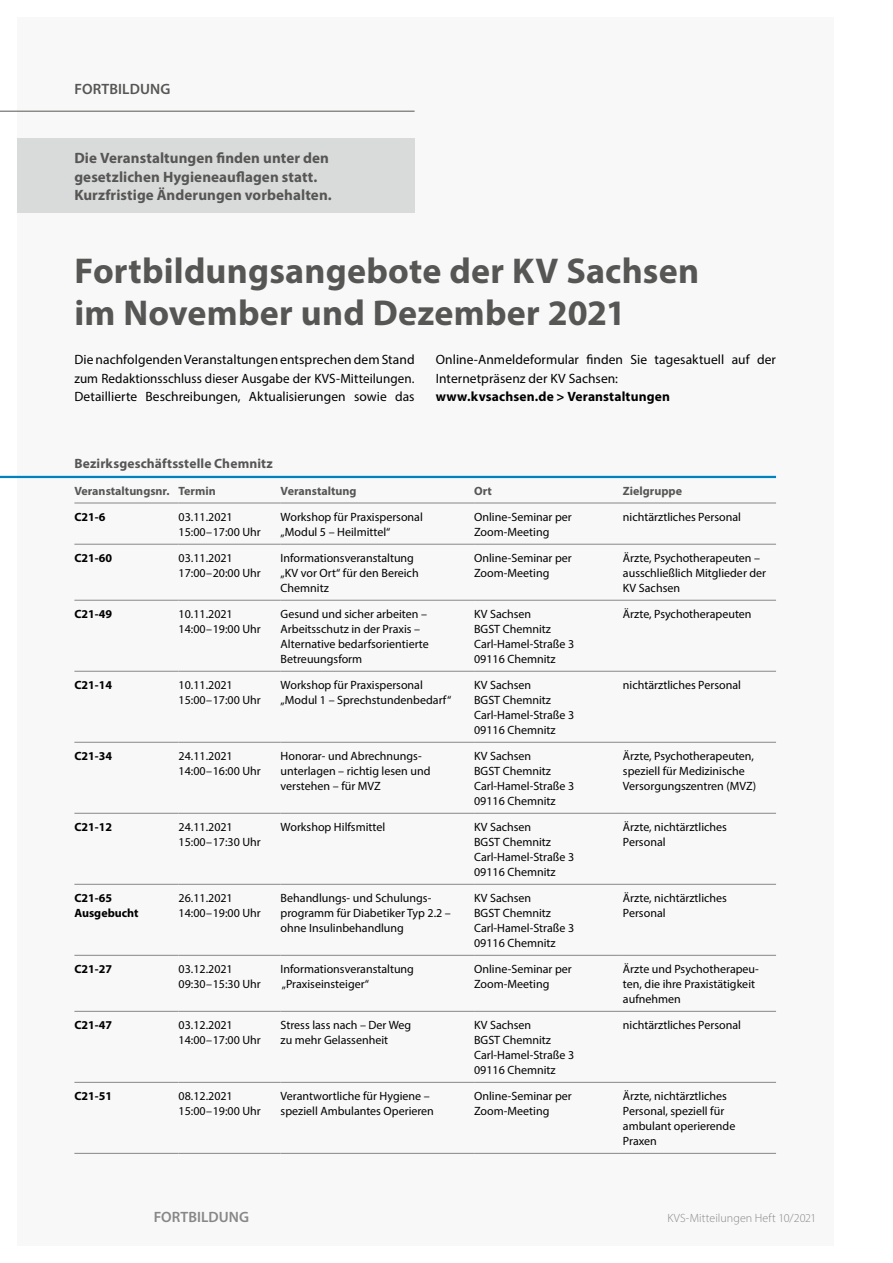
<style>
.page{position:relative;width:893px;height:1263px;background:#fff}
.page>*{position:absolute;margin:0;border:0;box-sizing:border-box;transform-origin:0 0}
.t1{font:700 36px/42px "Myriad Pro";letter-spacing:.005em;color:#565655}
.t2{font:700 15px/18.8px "Myriad Pro";letter-spacing:.005em;color:#565655}
.t3{font:15px "Myriad Variable Concept";letter-spacing:.005em;color:#868786}
.t4{font:15px "Myriad Variable Concept";color:#565655}
.t5{font:13.5px/18.8px "Myriad Pro";letter-spacing:.005em;color:#000;text-align:justify}
.t6{font:700 13.5px "Myriad Pro";letter-spacing:.01em;color:#000}
.t7{font:700 13.5px "Myriad Pro";letter-spacing:.01em;color:#565655}
.t8{font:12px/15px "Myriad Pro";color:#000}
.t9{font:700 12px/15px "Myriad Pro";color:#000}
.t10{font:700 12px "Myriad Pro";color:#565655}
.t11{font:12px "Myriad Variable Concept";letter-spacing:.005em;color:#868786}
</style>
<div class="page">
<div style="left:17px;top:17px;width:816px;height:1229px;background:#f8f8f8"></div>
<hr style="left:0;top:111px;width:415px;height:1px;background:#565655">
<hr style="left:74px;top:544px;width:105px;height:1px;background:#868786">
<hr style="left:179px;top:544px;width:102px;height:1px;background:#868786">
<hr style="left:281px;top:544px;width:193px;height:1px;background:#868786">
<hr style="left:474px;top:544px;width:149px;height:1px;background:#868786">
<hr style="left:623px;top:544px;width:153px;height:1px;background:#868786">
<hr style="left:74px;top:600px;width:105px;height:1px;background:#868786">
<hr style="left:179px;top:600px;width:102px;height:1px;background:#868786">
<hr style="left:281px;top:600px;width:193px;height:1px;background:#868786">
<hr style="left:474px;top:600px;width:149px;height:1px;background:#868786">
<hr style="left:623px;top:600px;width:153px;height:1px;background:#868786">
<hr style="left:74px;top:671px;width:105px;height:1px;background:#868786">
<hr style="left:179px;top:671px;width:102px;height:1px;background:#868786">
<hr style="left:281px;top:671px;width:193px;height:1px;background:#868786">
<hr style="left:474px;top:671px;width:149px;height:1px;background:#868786">
<hr style="left:623px;top:671px;width:153px;height:1px;background:#868786">
<hr style="left:74px;top:742px;width:105px;height:1px;background:#868786">
<hr style="left:179px;top:742px;width:102px;height:1px;background:#868786">
<hr style="left:281px;top:742px;width:193px;height:1px;background:#868786">
<hr style="left:474px;top:742px;width:149px;height:1px;background:#868786">
<hr style="left:623px;top:742px;width:153px;height:1px;background:#868786">
<hr style="left:74px;top:813px;width:105px;height:1px;background:#868786">
<hr style="left:179px;top:813px;width:102px;height:1px;background:#868786">
<hr style="left:281px;top:813px;width:193px;height:1px;background:#868786">
<hr style="left:474px;top:813px;width:149px;height:1px;background:#868786">
<hr style="left:623px;top:813px;width:153px;height:1px;background:#868786">
<hr style="left:74px;top:884px;width:105px;height:1px;background:#868786">
<hr style="left:179px;top:884px;width:102px;height:1px;background:#868786">
<hr style="left:281px;top:884px;width:193px;height:1px;background:#868786">
<hr style="left:474px;top:884px;width:149px;height:1px;background:#868786">
<hr style="left:623px;top:884px;width:153px;height:1px;background:#868786">
<hr style="left:74px;top:955px;width:105px;height:1px;background:#868786">
<hr style="left:179px;top:955px;width:102px;height:1px;background:#868786">
<hr style="left:281px;top:955px;width:193px;height:1px;background:#868786">
<hr style="left:474px;top:955px;width:149px;height:1px;background:#868786">
<hr style="left:623px;top:955px;width:153px;height:1px;background:#868786">
<hr style="left:74px;top:1011px;width:105px;height:1px;background:#868786">
<hr style="left:179px;top:1011px;width:102px;height:1px;background:#868786">
<hr style="left:281px;top:1011px;width:193px;height:1px;background:#868786">
<hr style="left:474px;top:1011px;width:149px;height:1px;background:#868786">
<hr style="left:623px;top:1011px;width:153px;height:1px;background:#868786">
<hr style="left:74px;top:1082px;width:105px;height:1px;background:#868786">
<hr style="left:179px;top:1082px;width:102px;height:1px;background:#868786">
<hr style="left:281px;top:1082px;width:193px;height:1px;background:#868786">
<hr style="left:474px;top:1082px;width:149px;height:1px;background:#868786">
<hr style="left:623px;top:1082px;width:153px;height:1px;background:#868786">
<hr style="left:74px;top:1153px;width:105px;height:1px;background:#868786">
<hr style="left:179px;top:1153px;width:102px;height:1px;background:#868786">
<hr style="left:281px;top:1153px;width:193px;height:1px;background:#868786">
<hr style="left:474px;top:1153px;width:149px;height:1px;background:#868786">
<hr style="left:623px;top:1153px;width:153px;height:1px;background:#868786">
<hr style="left:74px;top:503px;width:105px;height:1px;background:#868786">
<hr style="left:179px;top:503px;width:102px;height:1px;background:#868786">
<hr style="left:281px;top:503px;width:193px;height:1px;background:#868786">
<hr style="left:474px;top:503px;width:149px;height:1px;background:#868786">
<hr style="left:623px;top:503px;width:153px;height:1px;background:#868786">
<hr style="left:0;top:476px;width:776px;height:2px;background:#0082be">
<div style="left:17px;top:139px;width:398px;height:74px;background:#d9dada"></div>
<p class="t4" style="left:74px;top:80px;width:18px">FORTBILDUNG</p>
<p class="t2" style="left:74px;top:148px;width:259px">Die Veranstaltungen finden unter den gesetzlichen Hygieneauflagen statt.<br>Kurzfristige Änderungen vorbehalten.</p>
<h1 class="t1" style="left:74px;top:249px;width:626px">Fortbildungsangebote der KV Sachsen im November und Dezember 2021</h1>
<p class="t5" style="left:74px;top:350px;width:342px">Die nachfolgenden Veranstaltungen entsprechen dem Stand zum Redaktionsschluss dieser Ausgabe der KVS-Mitteilungen.<br>Detaillierte Beschreibungen, Aktualisierungen sowie das</p>
<p class="t5" style="left:436px;top:350px;width:342px">Online-Anmeldeformular finden Sie tagesaktuell auf der<br>Internetpräsenz der KV Sachsen:</p>
<p class="t6" style="left:436px;top:388px;width:236px">www.kvsachsen.de &gt; Veranstaltungen</p>
<p class="t7" style="left:74px;top:455px;width:200px">Bezirksgeschäftsstelle Chemnitz</p>
<p class="t10" style="left:74px;top:483px;width:143px">Veranstaltungsnr. Termin</p>
<p class="t10" style="left:281px;top:483px;width:77px">Veranstaltung</p>
<p class="t10" style="left:474px;top:483px;width:19px">Ort</p>
<p class="t10" style="left:623px;top:483px;width:61px">Zielgruppe</p>
<p class="t9" style="left:74px;top:509px;width:32px">C21-6</p>
<p class="t8" style="left:179px;top:509px;width:84px">03.11.2021<br>15:00–17:00 Uhr</p>
<p class="t8" style="left:281px;top:509px;width:144px">Workshop für Praxispersonal „Modul 5 – Heilmittel“</p>
<p class="t8" style="left:474px;top:509px;width:99px">Online-Seminar per<br>Zoom-Meeting</p>
<p class="t8" style="left:623px;top:509px;width:119px">nichtärztliches Personal</p>
<p class="t9" style="left:74px;top:550px;width:39px">C21-60</p>
<p class="t8" style="left:179px;top:550px;width:84px">03.11.2021<br>17:00–20:00 Uhr</p>
<p class="t8" style="left:281px;top:550px;width:140px">Informationsveranstaltung „KV vor Ort“ für den Bereich<br>Chemnitz</p>
<p class="t8" style="left:474px;top:550px;width:99px">Online-Seminar per<br>Zoom-Meeting</p>
<p class="t8" style="left:623px;top:550px;width:145px">Ärzte, Psychotherapeuten – ausschließlich Mitglieder der<br>KV Sachsen</p>
<p class="t9" style="left:74px;top:606px;width:39px">C21-49</p>
<p class="t8" style="left:179px;top:606px;width:84px">10.11.2021<br>14:00–19:00 Uhr</p>
<p class="t8" style="left:281px;top:606px;width:150px">Gesund und sicher arbeiten –<br>Arbeitsschutz in der Praxis –<br>Alternative bedarfsorientierte<br>Betreuungsform</p>
<p class="t8" style="left:474px;top:606px;width:102px">KV Sachsen<br>BGST Chemnitz<br>Carl-Hamel-Straße 3<br>09116 Chemnitz</p>
<p class="t8" style="left:623px;top:606px;width:130px">Ärzte, Psychotherapeuten</p>
<p class="t9" style="left:74px;top:677px;width:39px">C21-14</p>
<p class="t8" style="left:179px;top:677px;width:84px">10.11.2021<br>15:00–17:00 Uhr</p>
<p class="t8" style="left:281px;top:677px;width:172px">Workshop für Praxispersonal „Modul 1 – Sprechstundenbedarf“</p>
<p class="t8" style="left:474px;top:677px;width:102px">KV Sachsen<br>BGST Chemnitz<br>Carl-Hamel-Straße 3<br>09116 Chemnitz</p>
<p class="t8" style="left:623px;top:677px;width:119px">nichtärztliches Personal</p>
<p class="t9" style="left:74px;top:748px;width:39px">C21-34</p>
<p class="t8" style="left:179px;top:748px;width:84px">24.11.2021<br>14:00–16:00 Uhr</p>
<p class="t8" style="left:281px;top:748px;width:151px">Honorar- und Abrechnungs&shy;unterlagen – richtig lesen und verstehen – für MVZ</p>
<p class="t8" style="left:474px;top:748px;width:102px">KV Sachsen<br>BGST Chemnitz<br>Carl-Hamel-Straße 3<br>09116 Chemnitz</p>
<p class="t8" style="left:623px;top:748px;width:135px">Ärzte, Psychotherapeuten, speziell für Medizinische<br>Versorgungszentren (MVZ)</p>
<p class="t9" style="left:74px;top:819px;width:39px">C21-12</p>
<p class="t8" style="left:179px;top:819px;width:84px">24.11.2021<br>15:00–17:30 Uhr</p>
<p class="t8" style="left:281px;top:819px;width:106px">Workshop Hilfsmittel</p>
<p class="t8" style="left:474px;top:819px;width:102px">KV Sachsen<br>BGST Chemnitz<br>Carl-Hamel-Straße 3<br>09116 Chemnitz</p>
<p class="t8" style="left:623px;top:819px;width:106px">Ärzte, nichtärztliches<br>Personal</p>
<p class="t9" style="left:74px;top:890px;width:66px">C21-65<br>Ausgebucht</p>
<p class="t8" style="left:179px;top:890px;width:84px">26.11.2021<br>14:00–19:00 Uhr</p>
<p class="t8" style="left:281px;top:890px;width:172px">Behandlungs- und Schulungs&shy;programm für Diabetiker Typ 2.2 – ohne Insulinbehandlung</p>
<p class="t8" style="left:474px;top:890px;width:102px">KV Sachsen<br>BGST Chemnitz<br>Carl-Hamel-Straße 3<br>09116 Chemnitz</p>
<p class="t8" style="left:623px;top:890px;width:106px">Ärzte, nichtärztliches<br>Personal</p>
<p class="t9" style="left:74px;top:961px;width:39px">C21-27</p>
<p class="t8" style="left:179px;top:961px;width:84px">03.12.2021<br>09:30–15:30 Uhr</p>
<p class="t8" style="left:281px;top:961px;width:135px">Informationsveranstaltung „Praxiseinsteiger“</p>
<p class="t8" style="left:474px;top:961px;width:99px">Online-Seminar per<br>Zoom-Meeting</p>
<p class="t8" style="left:623px;top:961px;width:137px">Ärzte und Psychotherapeu&shy;ten, die ihre Praxistätigkeit aufnehmen</p>
<p class="t9" style="left:74px;top:1017px;width:39px">C21-47</p>
<p class="t8" style="left:179px;top:1017px;width:84px">03.12.2021<br>14:00–17:00 Uhr</p>
<p class="t8" style="left:281px;top:1017px;width:132px">Stress lass nach – Der Weg zu mehr Gelassenheit</p>
<p class="t8" style="left:474px;top:1017px;width:102px">KV Sachsen<br>BGST Chemnitz<br>Carl-Hamel-Straße 3<br>09116 Chemnitz</p>
<p class="t8" style="left:623px;top:1017px;width:119px">nichtärztliches Personal</p>
<p class="t9" style="left:74px;top:1088px;width:39px">C21-51</p>
<p class="t8" style="left:179px;top:1088px;width:84px">08.12.2021<br>15:00–19:00 Uhr</p>
<p class="t8" style="left:281px;top:1088px;width:155px">Verantwortliche für Hygiene – speziell Ambulantes Operieren</p>
<p class="t8" style="left:474px;top:1088px;width:99px">Online-Seminar per<br>Zoom-Meeting</p>
<p class="t8" style="left:623px;top:1088px;width:114px">Ärzte, nichtärztliches<br>Personal, speziell für ambulant operierende<br>Praxen</p>
<p class="t3" style="left:154px;top:1208px;width:97px">Fortbildung</p>
<p class="t11" style="left:667px;top:1211px;width:150px">KVS-Mitteilungen Heft 10/2021</p>
</div>
